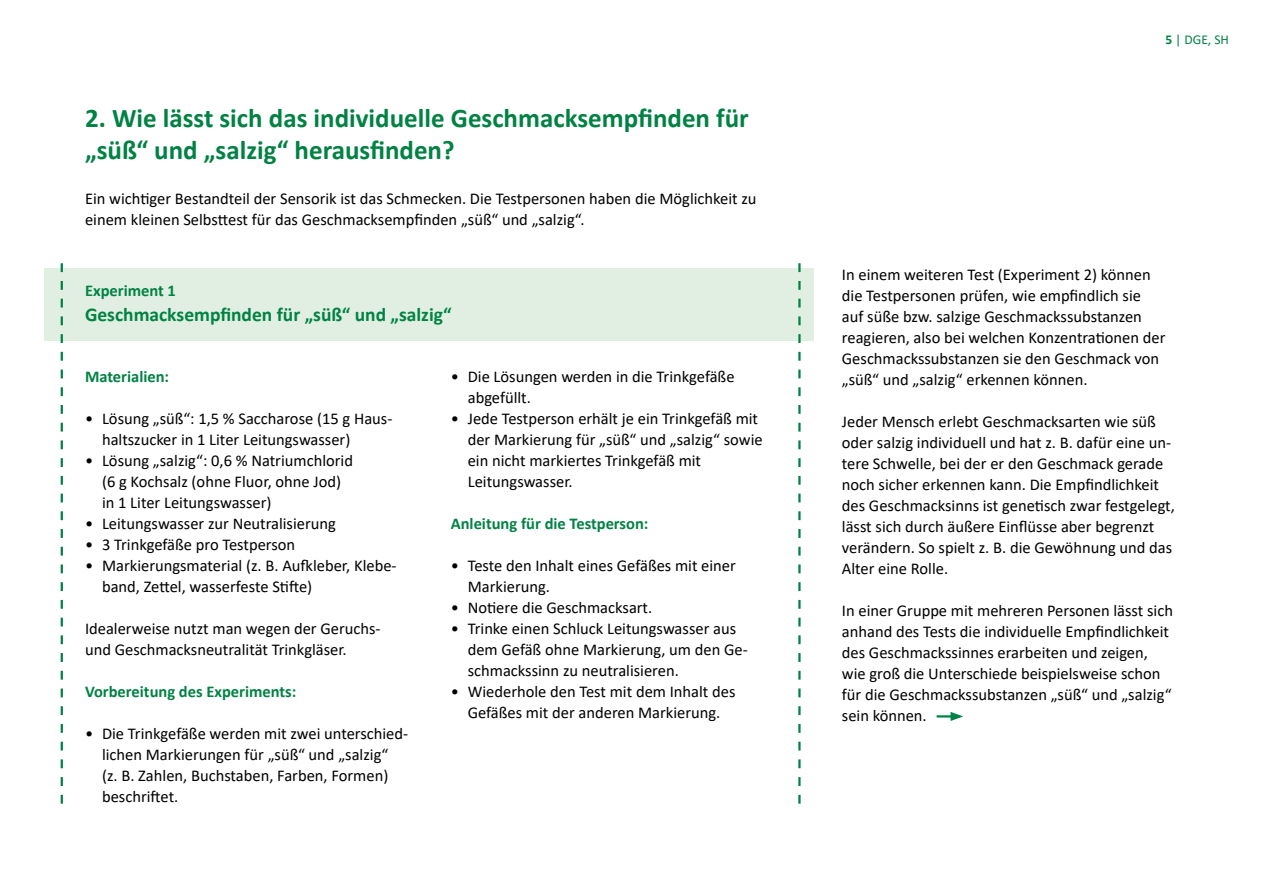
<style>
.page{position:relative;width:1263px;height:893px;background:#fff}
.page>*{position:absolute;margin:0;border:0;box-sizing:border-box;transform-origin:0 0}
.t1{font:700 27px/32.4px "Calibri";color:#008244}
.t2{font:700 19.5px "Calibri";color:#008244}
.t3{font:16.5px/21px "Calibri";color:#000}
.t4{font:700 16.5px "Calibri";color:#008244}
.t5{font:13.5px "Calibri";color:#008244}
.s1{font-weight:700}
</style>
<div class="page">
<div style="left:45px;top:268px;width:769px;height:72px;background:#e1efe2"></div>
<svg style="left:61px;top:263px;width:2px;height:541px"></svg>
<svg style="left:798px;top:263px;width:2px;height:541px"></svg>
<svg style="left:936px;top:712px;width:27px;height:9px"></svg>
<p class="t1" style="left:85px;top:101px;width:665px">2. Wie lässt sich das individuelle Geschmacksempfinden für „süß“ und „salzig“ herausfinden?</p>
<p class="t3" style="left:85px;top:187px;width:673px">Ein wichtiger Bestandteil der Sensorik ist das Schmecken. Die Testpersonen haben die Möglichkeit zu einem kleinen Selbsttest für das Geschmacksempfinden „süß“ und „salzig“.</p>
<p class="t4" style="left:85px;top:279px;width:92px">Experiment 1</p>
<p class="t2" style="left:85px;top:301px;width:368px">Geschmacksempfinden für „süß“ und „salzig“</p>
<p class="t4" style="left:85px;top:365px;width:86px">Materialien:</p>
<p class="t3" style="left:102px;top:408px;width:292px;text-indent:-17px">• Lösung „süß“: 1,5 % Saccharose (15 g Haus&shy;haltszucker in 1 Liter Leitungswasser)</p>
<p class="t3" style="left:102px;top:450px;width:252px;text-indent:-17px">• Lösung „salzig“: 0,6 % Natriumchlorid (6 g Kochsalz (ohne Fluor, ohne Jod) in 1 Liter Leitungswasser)</p>
<p class="t3" style="left:85px;top:513px;width:252px">• Leitungswasser zur Neutralisierung</p>
<p class="t3" style="left:85px;top:534px;width:212px">• 3 Trinkgefäße pro Testperson</p>
<p class="t3" style="left:102px;top:555px;width:296px;text-indent:-17px">• Markierungsmaterial (z. B. Aufkleber, Klebe&shy;band, Zettel, wasserfeste Stifte)</p>
<p class="t3" style="left:85px;top:618px;width:297px">Idealerweise nutzt man wegen der Geruchs&shy;und Geschmacksneutralität Trinkgläser.</p>
<p class="t4" style="left:85px;top:680px;width:213px">Vorbereitung des Experiments:</p>
<p class="t3" style="left:102px;top:723px;width:308px;text-indent:-17px">• Die Trinkgefäße werden mit zwei unterschied&shy;lichen Markierungen für „süß“ und „salzig“ (z. B. Zahlen, Buchstaben, Farben, Formen) beschriftet.</p>
<p class="t3" style="left:468px;top:366px;width:268px;text-indent:-17px">• Die Lösungen werden in die Trinkgefäße abgefüllt.</p>
<p class="t3" style="left:468px;top:408px;width:296px;text-indent:-17px">• Jede Testperson erhält je ein Trinkgefäß mit der Markierung für „süß“ und „salzig“ sowie ein nicht markiertes Trinkgefäß mit Leitungswasser.</p>
<p class="t4" style="left:451px;top:512px;width:199px">Anleitung für die Testperson:</p>
<p class="t3" style="left:468px;top:555px;width:270px;text-indent:-17px">• Teste den Inhalt eines Gefäßes mit einer<br>Markierung.</p>
<p class="t3" style="left:451px;top:597px;width:203px">• Notiere die Geschmacksart.</p>
<p class="t3" style="left:468px;top:618px;width:281px;text-indent:-17px">• Trinke einen Schluck Leitungswasser aus dem Gefäß ohne Markierung, um den Ge&shy;schmackssinn zu neutralisieren.</p>
<p class="t3" style="left:451px;top:681px;width:286px;text-align:center">• Wiederhole den Test mit dem Inhalt des<br>Gefäßes mit der anderen Markierung.</p>
<p class="t5" style="left:1165px;top:30px;width:65px"><span class="s1">5</span> | DGE, SH</p>
<p class="t3" style="left:842px;top:264px;width:325px">In einem weiteren Test (Experiment 2) können die Testpersonen prüfen, wie empfindlich sie auf süße bzw. salzige Geschmackssubstanzen reagieren, also bei welchen Konzentrationen der Geschmackssubstanzen sie den Geschmack von „süß“ und „salzig“ erkennen können.</p>
<p class="t3" style="left:842px;top:411px;width:334px">Jeder Mensch erlebt Geschmacksarten wie süß oder salzig individuell und hat z. B. dafür eine un&shy;tere Schwelle, bei der er den Geschmack gerade noch sicher erkennen kann. Die Empfindlichkeit des Geschmacksinns ist genetisch zwar festgelegt, lässt sich durch äußere Einflüsse aber begrenzt verändern. So spielt z. B. die Gewöhnung und das Alter eine Rolle.</p>
<p class="t3" style="left:842px;top:600px;width:333px">In einer Gruppe mit mehreren Personen lässt sich anhand des Tests die individuelle Empfindlichkeit des Geschmackssinnes erarbeiten und zeigen, wie groß die Unterschiede beispielsweise schon für die Geschmackssubstanzen „süß“ und „salzig“ sein können.</p>
</div>
